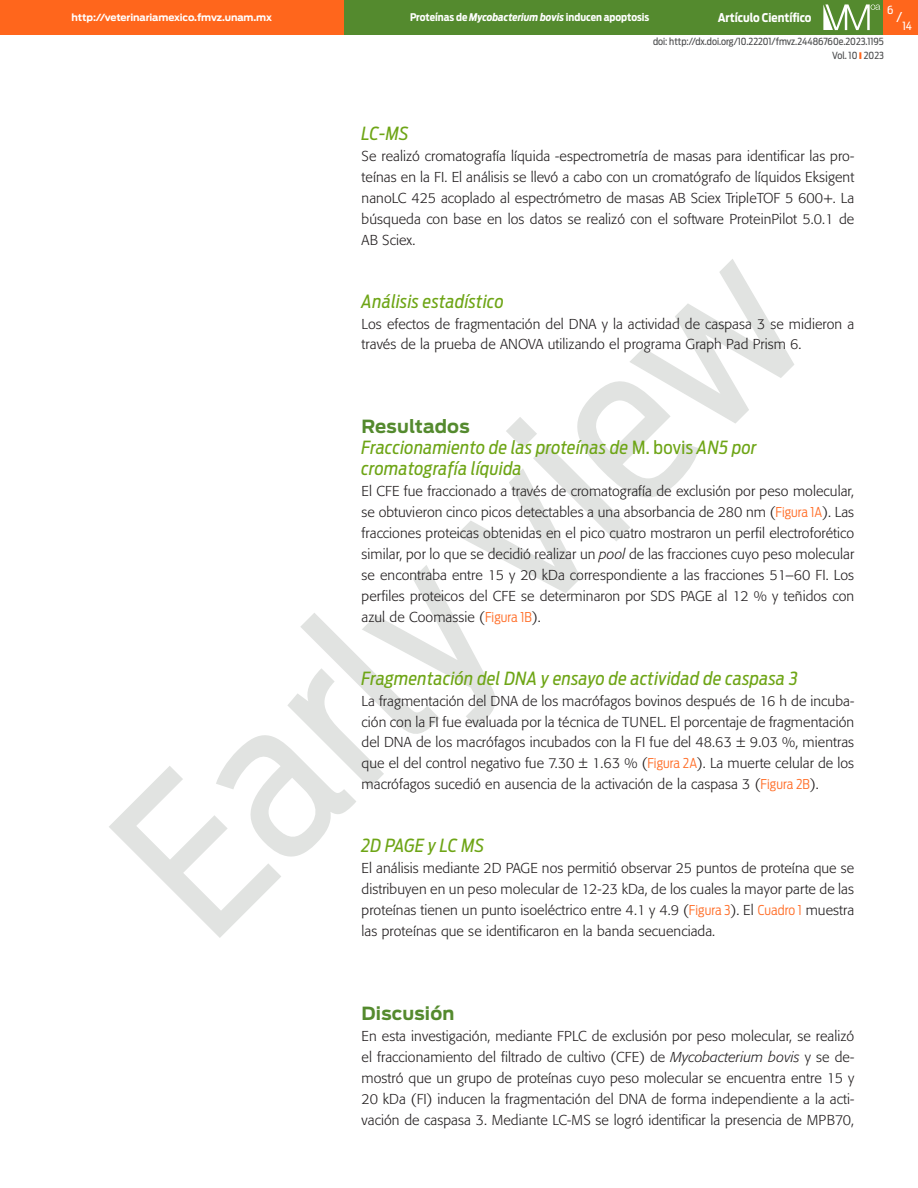
<style>
.page{position:relative;width:918px;height:1188px;background:#fff}
.page>*{position:absolute;margin:0;border:0;box-sizing:border-box;transform-origin:0 0}
._01_subtitulo_b{font:italic 18px/21px "Antenna Cond";letter-spacing:.02em;color:#6ea516}
._01_subtitulo_a{font:700 18px "Antenna";letter-spacing:.01em;color:#548a2e}
._04_texto_1a{font:300 14.25px/21px "Formata";letter-spacing:.005em;color:#231f20;text-align:justify}
.t1{font:13.5px "Antenna Cond";color:#fff}
.t2{font:700 12px "Antenna Cond";color:#fff}
.t3{font:11.25px "Antenna Cond";color:#fff}
.t4{font:700 10.5px "Antenna Cond";color:#fff}
.t5{font:9.75px/13.8px "Antenna Cond";color:#4b4c4d;text-align:right}
.t6{font:700 9.75px "Antenna";letter-spacing:-.01em;color:#fff}
.s1{font-style:italic}
.s2{font-style:normal}
.s3{font-family:"Antenna Cond";font-size:13.5px;color:#ff6f2a}
</style>
<div class="page">
<div style="left:344px;top:0;width:543px;height:34px;background:#548a2e"></div>
<svg style="left:823px;top:4px;width:57px;height:26px"></svg>
<div style="left:884px;top:0;width:34px;height:34px;background:#ff661c"></div>
<div style="left:0;top:0;width:344px;height:34px;background:#ff661c"></div>
<svg style="left:109px;top:259px;width:685px;height:679px"></svg>
<p class="t6" style="left:72px;top:12px;width:202px">http://veterinariamexico.fmvz.unam.mx</p>
<p class="t3" style="left:887px;top:3px;width:8px">6</p>
<p class="t4" style="left:410px;top:11px;width:241px">Proteínas de <span class="s1">Mycobacterium bovis</span> inducen apoptosis</p>
<p class="t2" style="left:718px;top:10px;width:95px">Artículo Científico</p>
<p class="t5" style="left:653px;top:35px;width:232px">doi: http://dx.doi.org/10.22201/fmvz.24486760e.2023.1195<br>Vol. 10 2023</p>
<p class="t1" style="left:897px;top:9px;width:7px">/</p>
<p class="t3" style="left:902px;top:19px;width:11px">14</p>
<p class="_01_subtitulo_b" style="left:362px;top:123px;width:49px">LC-MS</p>
<p class="_04_texto_1a" style="left:362px;top:146px;width:494px">Se realizó cromatografía líquida -espectrometría de masas para identificar las pro&shy;teínas en la FI. El análisis se llevó a cabo con un cromatógrafo de líquidos Eksigent nanoLC 425 acoplado al espectrómetro de masas AB Sciex TripleTOF 5 600+. La búsqueda con base en los datos se realizó con el software ProteinPilot 5.0.1 de AB Sciex.</p>
<p class="_01_subtitulo_b" style="left:362px;top:291px;width:144px">Análisis estadístico</p>
<p class="_04_texto_1a" style="left:362px;top:313px;width:494px">Los efectos de fragmentación del DNA y la actividad de caspasa 3 se midieron a través de la prueba de ANOVA utilizando el programa Graph Pad Prism 6.</p>
<p class="_01_subtitulo_a" style="left:362px;top:416px;width:110px">Resultados</p>
<p class="_01_subtitulo_b" style="left:362px;top:437px;width:397px">Fraccionamiento de las proteínas de <span class="s2">M. bovis</span> AN5 por cromatografía líquida</p>
<p class="_04_texto_1a" style="left:362px;top:481px;width:494px">El CFE fue fraccionado a través de cromatografía de exclusión por peso molecular, se obtuvieron cinco picos detectables a una absorbancia de 280 nm (<span class="s3">Figura 1A</span>). Las fracciones proteicas obtenidas en el pico cuatro mostraron un perfil electroforético similar, por lo que se decidió realizar un <span class="s1">pool</span> de las fracciones cuyo peso molecular se encontraba entre 15 y 20 kDa correspondiente a las fracciones 51–60 FI. Los perfiles proteicos del CFE se determinaron por SDS PAGE al 12 % y teñidos con azul de Coomassie (<span class="s3">Figura 1B</span>).</p>
<p class="_01_subtitulo_b" style="left:362px;top:668px;width:438px">Fragmentación del DNA y ensayo de actividad de caspasa 3</p>
<p class="_04_texto_1a" style="left:362px;top:690px;width:494px">La fragmentación del DNA de los macrófagos bovinos después de 16 h de incuba&shy;ción con la FI fue evaluada por la técnica de TUNEL. El porcentaje de fragmentación del DNA de los macrófagos incubados con la FI fue del 48.63 ± 9.03 %, mientras que el del control negativo fue 7.30 ± 1.63 % (<span class="s3">Figura 2A</span>). La muerte celular de los macrófagos sucedió en ausencia de la activación de la caspasa 3 (<span class="s3">Figura 2B</span>).</p>
<p class="_01_subtitulo_b" style="left:362px;top:835px;width:124px">2D PAGE y LC MS</p>
<p class="_04_texto_1a" style="left:362px;top:858px;width:494px">El análisis mediante 2D PAGE nos permitió observar 25 puntos de proteína que se distribuyen en un peso molecular de 12-23 kDa, de los cuales la mayor parte de las proteínas tienen un punto isoeléctrico entre 4.1 y 4.9 (<span class="s3">Figura 3</span>). El <span class="s3">Cuadro 1</span> muestra las proteínas que se identificaron en la banda secuenciada.</p>
<p class="_01_subtitulo_a" style="left:362px;top:1003px;width:94px">Discusión</p>
<p class="_04_texto_1a" style="left:362px;top:1025px;width:494px">En esta investigación, mediante FPLC de exclusión por peso molecular, se realizó el fraccionamiento del filtrado de cultivo (CFE) de <span class="s1">Mycobacterium bovis</span> y se de&shy;mostró que un grupo de proteínas cuyo peso molecular se encuentra entre 15 y 20 kDa (FI) inducen la fragmentación del DNA de forma independiente a la acti&shy;vación de caspasa 3. Mediante LC-MS se logró identificar la presencia de MPB70,</p>
</div>
